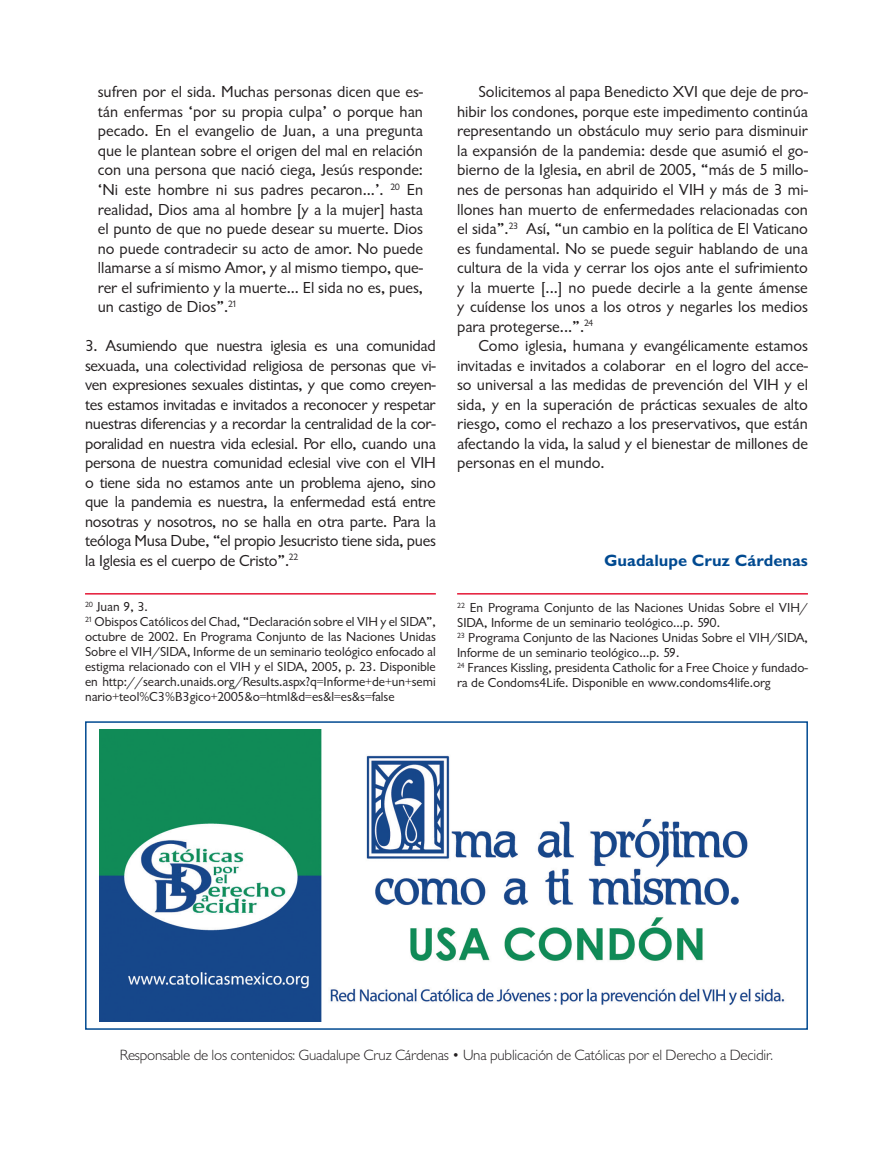
<style>
.page{position:relative;width:893px;height:1149px;background:#fff}
.page>*{position:absolute;margin:0;border:0;box-sizing:border-box;transform-origin:0 0}
.t1{font:16.5px/19.5px "Classical Sans Regular DTC";color:#231f20;text-align:justify}
.t2{font:16.5px "Classical Sans Bold DTC";color:#014a91}
.t3{font:15px "Classical Sans Light DTC";letter-spacing:-.015em;color:#231f20}
.t4{font:13.5px/15px "Classical Sans Regular DTC";color:#231f20}
</style>
<div class="page">
<hr style="left:85px;top:593px;width:351px;height:1px;background:#e51836">
<hr style="left:457px;top:593px;width:351px;height:1px;background:#e51836">
<img style="left:99px;top:729px;width:686px;height:292px">
<div style="left:85px;top:721px;width:723px;height:308px;border:2px solid #014a91"></div>
<p class="t1" style="left:98px;top:83px;width:327px">sufren por el sida. Muchas personas dicen que es&shy;tán enfermas ‘por su propia culpa’ o porque han pecado. En el evangelio de Juan, a una pregunta que le plantean sobre el origen del mal en relación con una persona que nació ciega, Jesús responde: ‘Ni este hombre ni sus padres pecaron...’. <sup>20</sup> En realidad, Dios ama al hombre [y a la mujer] hasta el punto de que no puede desear su muerte. Dios no puede contradecir su acto de amor. No puede llamarse a sí mismo Amor, y al mismo tiempo, que&shy;rer el sufrimiento y la muerte... El sida no es, pues, un castigo de Dios”.<sup>21</sup></p>
<p class="t1" style="left:85px;top:336px;width:352px">3. Asumiendo que nuestra iglesia es una comunidad sexuada, una colectividad religiosa de personas que vi&shy;ven expresiones sexuales distintas, y que como creyen&shy;tes estamos invitadas e invitados a reconocer y respetar nuestras diferencias y a recordar la centralidad de la cor&shy;poralidad en nuestra vida eclesial. Por ello, cuando una persona de nuestra comunidad eclesial vive con el VIH o tiene sida no estamos ante un problema ajeno, sino que la pandemia es nuestra, la enfermedad está entre nosotras y nosotros, no se halla en otra parte. Para la teóloga Musa Dube, “el propio Jesucristo tiene sida, pues la Iglesia es el cuerpo de Cristo”.<sup>22</sup></p>
<p class="t1" style="left:457px;top:83px;width:352px;text-indent:21px">Solicitemos al papa Benedicto XVI que deje de pro&shy;hibir los condones, porque este impedimento continúa representando un obstáculo muy serio para disminuir la expansión de la pandemia: desde que asumió el go&shy;bierno de la Iglesia, en abril de 2005, “más de 5 millo&shy;nes de personas han adquirido el VIH y más de 3 mi&shy;llones han muerto de enfermedades relacionadas con el sida”.<sup>23</sup> Así, “un cambio en la política de El Vaticano es fundamental. No se puede seguir hablando de una cultura de la vida y cerrar los ojos ante el sufrimiento y la muerte [...] no puede decirle a la gente ámense y cuídense los unos a los otros y negarles los medios para protegerse...”.<sup>24</sup></p>
<p class="t1" style="left:457px;top:336px;width:352px;text-indent:21px">Como iglesia, humana y evangélicamente estamos invitadas e invitados a colaborar en el logro del acce&shy;so universal a las medidas de prevención del VIH y el sida, y en la superación de prácticas sexuales de alto riesgo, como el rechazo a los preservativos, que están afectando la vida, la salud y el bienestar de millones de personas en el mundo.</p>
<p class="t2" style="left:604px;top:551px;width:205px">Guadalupe Cruz Cárdenas</p>
<p class="t4" style="left:85px;top:599px;width:352px"><sup>20</sup> Juan 9, 3.<br><sup>21</sup> Obispos Católicos del Chad, “Declaración sobre el VIH y el SIDA”, octubre de 2002. En Programa Conjunto de las Naciones Unidas Sobre el VIH/SIDA, Informe de un seminario teológico enfocado al estigma relacionado con el VIH y el SIDA, 2005, p. 23. Disponible en http://search.unaids.org/Results.aspx?q=Informe+de+un+semi nario+teol%C3%B3gico+2005&amp;o=html&amp;d=es&amp;l=es&amp;s=false</p>
<p class="t4" style="left:457px;top:600px;width:352px"><sup>22</sup> En Programa Conjunto de las Naciones Unidas Sobre el VIH/ SIDA, Informe de un seminario teológico...p. 590.<br><sup>23</sup> Programa Conjunto de las Naciones Unidas Sobre el VIH/SIDA, Informe de un seminario teológico...p. 59.<br><sup>24</sup> Frances Kissling, presidenta Catholic for a Free Choice y fundado&shy;ra de Condoms4Life. Disponible en www.condoms4life.org</p>
<p class="t3" style="left:120px;top:1045px;width:655px">Responsable de los contenidos: Guadalupe Cruz Cárdenas • Una publicación de Católicas por el Derecho a Decidir.</p>
</div>
